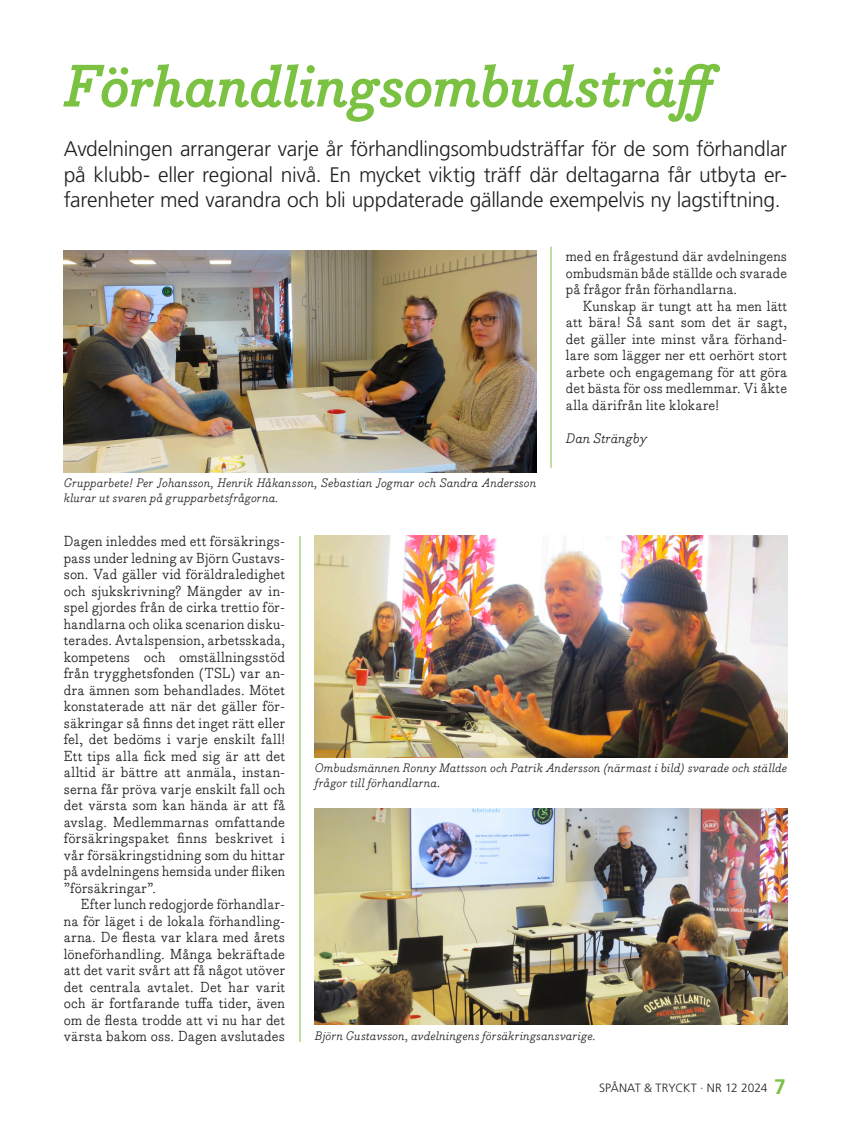
<style>
.page{position:relative;width:851px;height:1127px;background:#fff}
.page>*{position:absolute;margin:0;border:0;box-sizing:border-box;transform-origin:0 0}
.t1{font:italic 700 58.5px "Bodoni Egyptian Pro";letter-spacing:-.005em;color:#7bc142}
.t2{font:300 21px/25.5px "Frutiger LT Std";letter-spacing:-.01em;color:#231f20;text-align:justify}
.t3{font:14.25px/16.5px "Bodoni Egyptian Pro";letter-spacing:.01em;color:#231f20;text-align:justify}
.t4{font:italic 13.5px "Bodoni Egyptian Pro";letter-spacing:.02em;color:#231f20}
.t5{font:italic 12px/14.4px "Bodoni Egyptian Pro";letter-spacing:.025em;color:#231f20}
.t6{font:300 12px "Frutiger LT Std";letter-spacing:-.01em;color:#231f20}
.s1{font-weight:700;font-size:21px;color:#7bc142}
</style>
<div class="page">
<hr style="left:299px;top:536px;width:1px;height:506px;background:#7bc142">
<hr style="left:550px;top:247px;width:1px;height:221px;background:#7bc142">
<img style="left:315px;top:808px;width:472px;height:217px">
<img style="left:64px;top:251px;width:472px;height:221px">
<img style="left:315px;top:536px;width:472px;height:221px">
<h1 class="t1" style="left:64px;top:50px;width:664px">Förhandlingsombudsträff</h1>
<p class="t2" style="left:64px;top:136px;width:724px">Avdelningen arrangerar varje år förhandlingsombudsträffar för de som förhandlar på klubb- eller regional nivå. En mycket viktig träff där deltagarna får utbyta er&shy;farenheter med varandra och bli uppdaterade gällande exempelvis ny lagstiftning.</p>
<p class="t3" style="left:566px;top:249px;width:223px">med en frågestund där avdelningens ombudsmän både ställde och svarade på frågor från förhandlarna.</p>
<p class="t3" style="left:566px;top:298px;width:223px;text-indent:17px">Kunskap är tungt att ha men lätt att bära! Så sant som det är sagt, det gäller inte minst våra förhand&shy;lare som lägger ner ett oerhört stort arbete och engagemang för att göra det bästa för oss medlemmar. Vi åkte alla därifrån lite klokare!</p>
<p class="t4" style="left:566px;top:429px;width:83px">Dan Strängby</p>
<p class="t5" style="left:64px;top:476px;width:473px">Grupparbete! Per Johansson, Henrik Håkansson, Sebastian Jogmar och Sandra Andersson klurar ut svaren på grupparbetsfrågorna.</p>
<p class="t3" style="left:64px;top:534px;width:223px">Dagen inleddes med ett försäkrings&shy;pass under ledning av Björn Gustavs&shy;son. Vad gäller vid föräldraledighet och sjukskrivning? Mängder av in&shy;spel gjordes från de cirka trettio för&shy;handlarna och olika scenarion disku&shy;terades. Avtalspension, arbetsskada, kompetens och omställningsstöd från trygghetsfonden (TSL) var an&shy;dra ämnen som behandlades. Mötet konstaterade att när det gäller för&shy;säkringar så finns det inget rätt eller fel, det bedöms i varje enskilt fall!<br>Ett tips alla fick med sig är att det alltid är bättre att anmäla, instan&shy;serna får pröva varje enskilt fall och det värsta som kan hända är att få avslag. Medlemmarnas omfattande försäkringspaket finns beskrivet i vår försäkringstidning som du hittar på avdelningens hemsida under fliken ”försäkringar”.</p>
<p class="t3" style="left:64px;top:897px;width:223px;text-indent:17px">Efter lunch redogjorde förhandlar&shy;na för läget i de lokala förhandling&shy;arna. De flesta var klara med årets löneförhandling. Många bekräftade att det varit svårt att få något utöver det centrala avtalet. Det har varit och är fortfarande tuffa tider, även om de flesta trodde att vi nu har det värsta bakom oss. Dagen avslutades</p>
<p class="t5" style="left:315px;top:761px;width:473px">Ombudsmännen Ronny Mattsson och Patrik Andersson (närmast i bild) svarade och ställde frågor till förhandlarna.</p>
<p class="t5" style="left:315px;top:1029px;width:282px">Björn Gustavsson, avdelningens försäkringsansvarige.</p>
<p class="t6" style="left:599px;top:1081px;width:188px">SPÅNAT &amp; TRYCKT · NR 12 2024 <span class="s1">7</span></p>
</div>
